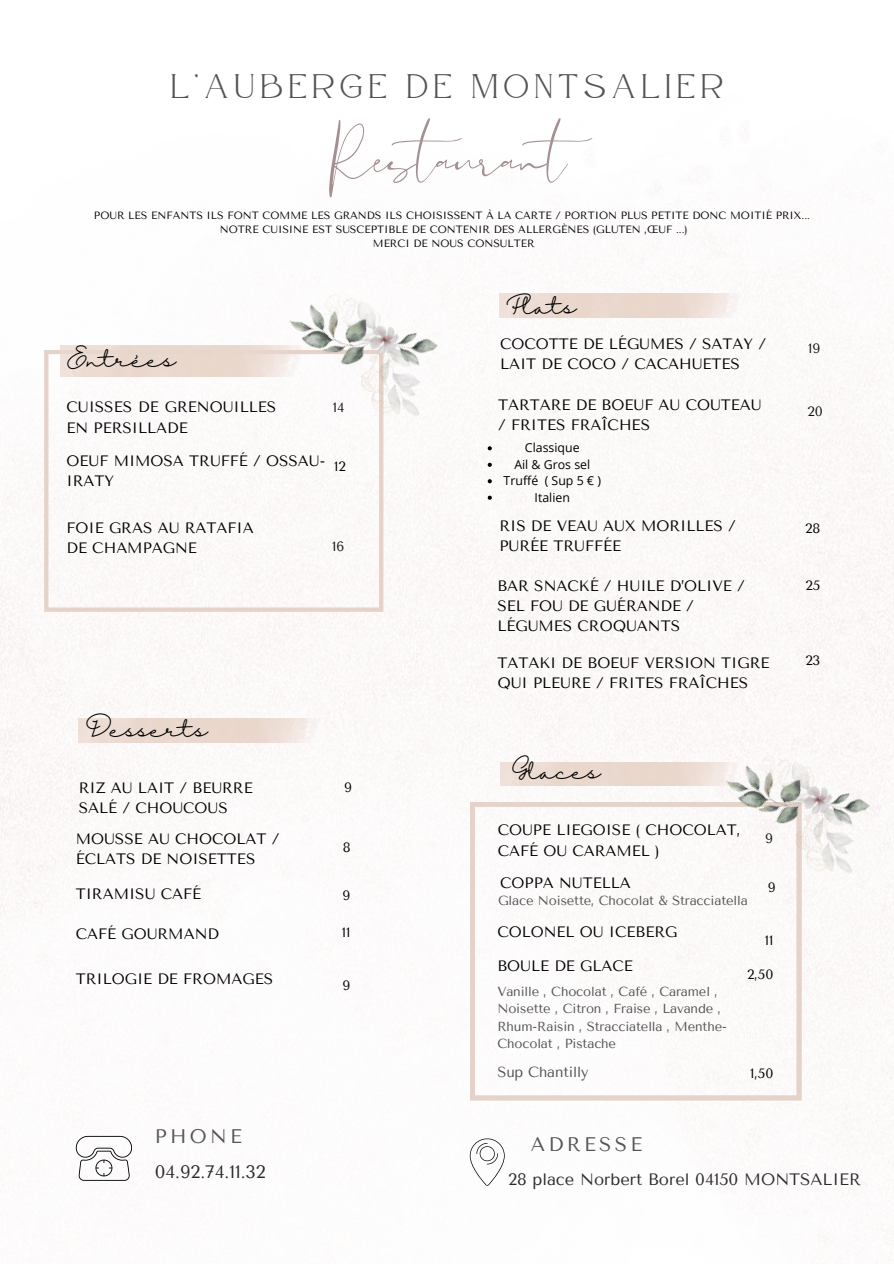
<style>
.page{position:relative;width:894px;height:1264px;background:#fff}
.page>*{position:absolute;margin:0;border:0;box-sizing:border-box;transform-origin:0 0}
.t1{font:105.15px "The Something";color:#a49092}
.t2{font:34.05px "Atteron";letter-spacing:.165em;color:#545454}
.t3{font:19.65px "Tenor Sans";letter-spacing:.17em;color:#545454}
.t4{font:19.5px "Halimun";color:#000}
.t5{font:18px "Tenor Sans";color:#2b2b2b}
.t6{font:16.5px "Tenor Sans";color:#2b2b2b}
.t7{font:15px/20.2px "Tenor Sans";color:#000}
.t8{font:14.55px "Tenor Sans";letter-spacing:-.01em;color:#545454}
.t9{font:13.35px "Tenor Sans";color:#000}
.t10{font:13.35px "Tenor Sans";color:#0f1114}
.t11{font:13.05px/17.4px "Tenor Sans";letter-spacing:-.01em;color:#545454}
.t12{font:12.3px "Open Sans";color:#000}
.t13{font:10.5px "Tenor Sans";color:#000}
</style>
<div class="page">
<img style="left:0;top:186px;width:893px;height:1056px">
<svg style="left:44px;top:350px;width:339px;height:261px"></svg>
<img style="left:276px;top:266px;width:182px;height:165px">
<svg style="left:469px;top:801px;width:332px;height:299px"></svg>
<img style="left:712px;top:728px;width:177px;height:160px">
<img style="left:61px;top:345px;width:243px;height:32px">
<img style="left:500px;top:762px;width:241px;height:24px">
<img style="left:499px;top:293px;width:243px;height:24px">
<img style="left:79px;top:718px;width:243px;height:24px">
<svg style="left:76px;top:1135px;width:56px;height:45px"></svg>
<svg style="left:469px;top:1138px;width:35px;height:47px"></svg>
<svg style="left:487px;top:446px;width:4px;height:4px"></svg>
<svg style="left:487px;top:463px;width:4px;height:4px"></svg>
<svg style="left:487px;top:479px;width:4px;height:4px"></svg>
<svg style="left:487px;top:495px;width:4px;height:5px"></svg>
<h2 class="t2" style="left:171px;top:66px;width:553px">L’AUBERGE DE MONTSALIER</h2>
<h1 class="t1" style="left:328px;top:92px;width:239px">Restaurant</h1>
<h3 class="t13" style="left:94px;top:210px;width:717px">POUR LES ENFANTS ILS FONT COMME LES GRANDS ILS CHOISISSENT À LA CARTE / PORTION PLUS PETITE DONC MOITIÉ PRIX...</h3>
<h4 class="t13" style="left:220px;top:224px;width:469px">NOTRE CUISINE EST SUSCEPTIBLE DE CONTENIR DES ALLERGÈNES (GLUTEN ,ŒUF ...)</h4>
<p class="t13" style="left:373px;top:238px;width:163px">MERCI DE NOUS CONSULTER</p>
<p class="t4" style="left:67px;top:348px;width:111px">Entrées</p>
<p class="t7" style="left:67px;top:397px;width:211px">CUISSES DE GRENOUILLES<br>EN PERSILLADE</p>
<p class="t7" style="left:67px;top:450px;width:260px">OEUF MIMOSA TRUFFÉ / OSSAU-<br>IRATY</p>
<h4 class="t10" style="left:333px;top:400px;width:13px">14</h4>
<h5 class="t9" style="left:334px;top:458px;width:13px">12</h5>
<h5 class="t7" style="left:67px;top:517px;width:188px">FOIE GRAS AU RATAFIA<br>DE CHAMPAGNE</h5>
<p class="t10" style="left:332px;top:538px;width:14px">16</p>
<h5 class="t4" style="left:86px;top:719px;width:123px">Desserts</h5>
<h5 class="t7" style="left:79px;top:777px;width:175px">RIZ AU LAIT / BEURRE<br>SALÉ / CHOUCOUS</h5>
<p class="t9" style="left:344px;top:779px;width:9px">9</p>
<p class="t7" style="left:76px;top:829px;width:205px">MOUSSE AU CHOCOLAT /<br>ÉCLATS DE NOISETTES</p>
<h5 class="t9" style="left:343px;top:839px;width:9px">8</h5>
<p class="t7" style="left:76px;top:883px;width:127px">TIRAMISU CAFÉ</p>
<h5 class="t9" style="left:342px;top:887px;width:9px">9</h5>
<h5 class="t9" style="left:342px;top:924px;width:10px">11</h5>
<p class="t7" style="left:76px;top:923px;width:145px">CAFÉ GOURMAND</p>
<h4 class="t7" style="left:76px;top:968px;width:199px">TRILOGIE DE FROMAGES</h4>
<p class="t3" style="left:155px;top:1124px;width:89px">PHONE</p>
<p class="t5" style="left:155px;top:1161px;width:112px">04.92.74.11.32</p>
<p class="t9" style="left:342px;top:978px;width:9px">9</p>
<h5 class="t4" style="left:505px;top:296px;width:72px">Plats</h5>
<p class="t7" style="left:500px;top:333px;width:267px">COCOTTE DE LÉGUMES / SATAY /<br>LAIT DE COCO / CACAHUETES</p>
<h5 class="t7" style="left:498px;top:395px;width:265px">TARTARE DE BOEUF AU COUTEAU / FRITES FRAÎCHES</h5>
<h4 class="t12" style="left:525px;top:439px;width:56px">Classique</h4>
<h5 class="t12" style="left:514px;top:456px;width:77px">Ail &amp; Gros sel</h5>
<h5 class="t12" style="left:503px;top:472px;width:99px">Truffé ( Sup 5 € )</h5>
<p class="t12" style="left:534px;top:488px;width:37px">Italien</p>
<p class="t10" style="left:808px;top:341px;width:14px">19</p>
<h5 class="t10" style="left:807px;top:403px;width:17px">20</h5>
<p class="t7" style="left:499px;top:516px;width:238px">RIS DE VEAU AUX MORILLES /<br>PURÉE TRUFFÉE</p>
<p class="t9" style="left:805px;top:520px;width:17px">28</p>
<p class="t7" style="left:497px;top:575px;width:249px">BAR SNACKÉ / HUILE D’OLIVE /<br>SEL FOU DE GUÉRANDE /<br>LÉGUMES CROQUANTS</p>
<h5 class="t9" style="left:805px;top:578px;width:16px">25</h5>
<p class="t7" style="left:497px;top:652px;width:273px">TATAKI DE BOEUF VERSION TIGRE<br>QUI PLEURE / FRITES FRAÎCHES</p>
<h5 class="t9" style="left:805px;top:653px;width:16px">23</h5>
<p class="t4" style="left:511px;top:760px;width:91px">Glaces</p>
<p class="t7" style="left:497px;top:820px;width:244px">COUPE LIEGOISE ( CHOCOLAT,<br>CAFÉ OU CARAMEL )</p>
<h5 class="t10" style="left:764px;top:830px;width:9px">9</h5>
<h5 class="t7" style="left:500px;top:872px;width:132px">COPPA NUTELLA</h5>
<p class="t9" style="left:767px;top:879px;width:9px">9</p>
<p class="t11" style="left:498px;top:892px;width:251px">Glace Noisette, Chocolat &amp; Stracciatella</p>
<p class="t7" style="left:497px;top:922px;width:181px">COLONEL OU ICEBERG</p>
<p class="t9" style="left:764px;top:932px;width:10px">11</p>
<p class="t7" style="left:497px;top:956px;width:137px">BOULE DE GLACE</p>
<p class="t11" style="left:497px;top:982px;width:231px">Vanille , Chocolat , Café , Caramel ,<br>Noisette , Citron , Fraise , Lavande ,<br>Rhum-Raisin , Stracciatella , Menthe-<br>Chocolat , Pistache</p>
<p class="t9" style="left:747px;top:966px;width:28px">2,50</p>
<p class="t8" style="left:497px;top:1064px;width:92px">Sup Chantilly</p>
<p class="t9" style="left:750px;top:1065px;width:25px">1,50</p>
<p class="t3" style="left:530px;top:1132px;width:113px">ADRESSE</p>
<p class="t6" style="left:508px;top:1170px;width:354px">28 place Norbert Borel 04150 MONTSALIER</p>
</div>
